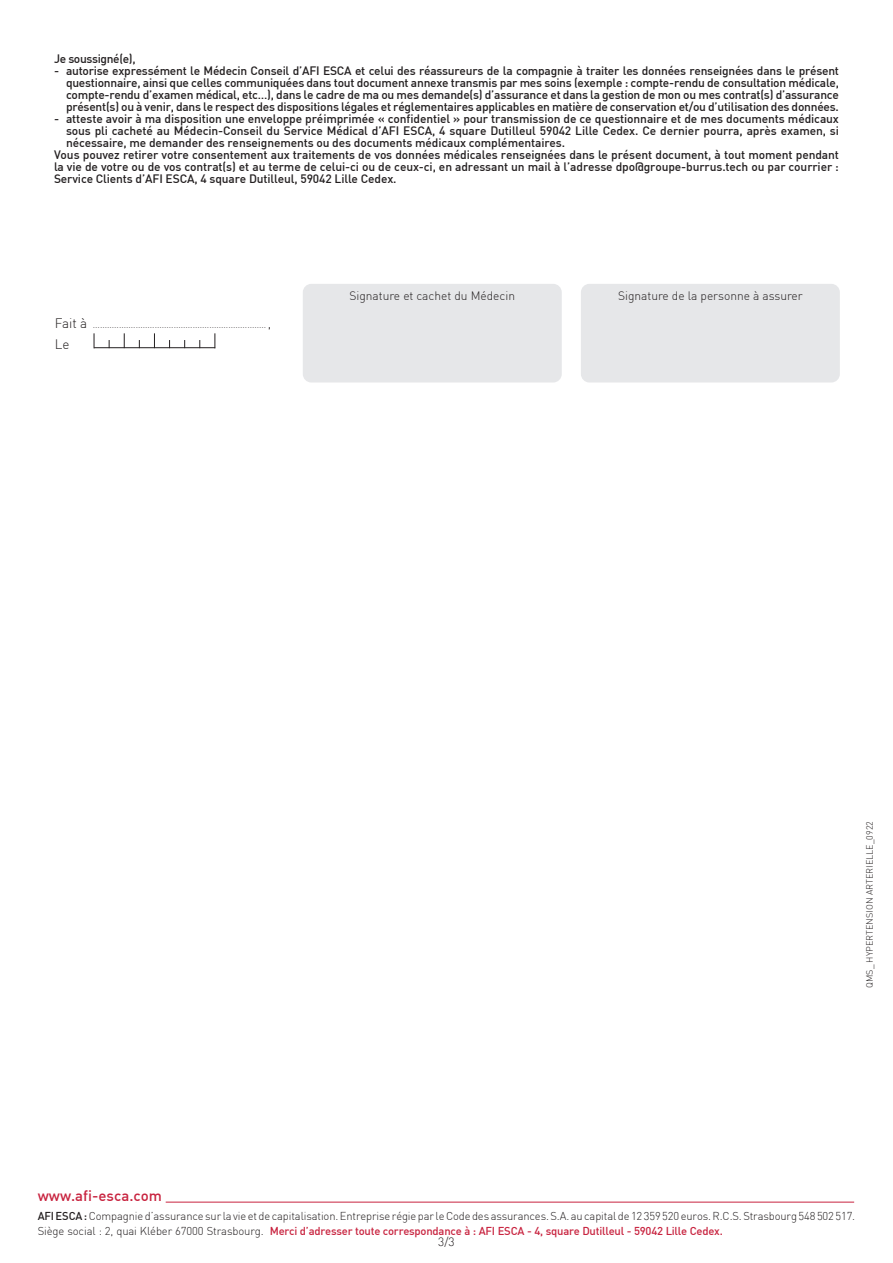
<style>
.page{position:relative;width:893px;height:1263px;background:#fff}
.page>*{position:absolute;margin:0;border:0;box-sizing:border-box;transform-origin:0 0}
.t1{font:500 15px "DIN";color:#c8233f}
.t2{font:300 13.5px "DIN";color:#231f20}
.t3{font:500 12px/12px "DIN";letter-spacing:-.01em;color:#231f20;text-align:justify}
.t4{font:300 12px "DIN";color:#231f20}
.t5{font:500 12px "DIN";letter-spacing:-.03em;color:#231f20}
.t6{font:300 11.25px/15px "DIN";letter-spacing:-.01em;color:#231f20}
.t7{font:300 9px "DIN";color:#231f20}
.s1{font-size:13.5px}
.s2{font-weight:500}
.s3{font-weight:500;color:#c8233f}
</style>
<div class="page">
<hr style="left:94px;top:347px;width:121px;height:1px;background:#231f20">
<svg style="left:94px;top:333px;width:1px;height:15px"></svg>
<svg style="left:124px;top:333px;width:1px;height:15px"></svg>
<svg style="left:154px;top:333px;width:1px;height:14px"></svg>
<svg style="left:215px;top:333px;width:1px;height:15px"></svg>
<div style="left:581px;top:284px;width:259px;height:98px;background:#e6e7e9;border-radius:9px"></div>
<div style="left:303px;top:284px;width:259px;height:98px;background:#e6e7e9;border-radius:9px"></div>
<hr style="left:166px;top:1202px;width:688px;height:1px;background:#c8233f">
<p class="t5" style="left:54px;top:51px;width:83px">Je soussigné(e),</p>
<p class="t3" style="left:66px;top:64px;width:774px;text-indent:-12px">- autorise expressément le Médecin Conseil d’AFI ESCA et celui des réassureurs de la compagnie à traiter les données renseignées dans le présent questionnaire, ainsi que celles communiquées dans tout document annexe transmis par mes soins (exemple : compte-rendu de consultation médicale, compte-rendu d’examen médical, etc…), dans le cadre de ma ou mes demande(s) d’assurance et dans la gestion de mon ou mes contrat(s) d’assurance présent(s) ou à venir, dans le respect des dispositions légales et réglementaires applicables en matière de conservation et/ou d’utilisation des données.</p>
<p class="t3" style="left:54px;top:112px;width:786px">- atteste avoir à ma disposition une enveloppe préimprimée « confidentiel » pour transmission de ce questionnaire et de mes documents médicaux</p>
<p class="t3" style="left:66px;top:124px;width:774px">sous pli cacheté au Médecin-Conseil du Service Médical d’AFI ESCA, 4 square Dutilleul 59042 Lille Cedex. Ce dernier pourra, après examen, si</p>
<p class="t3" style="left:66px;top:136px;width:501px">nécessaire, me demander des renseignements ou des documents médicaux complémentaires.</p>
<p class="t3" style="left:54px;top:148px;width:786px">Vous pouvez retirer votre consentement aux traitements de vos données médicales renseignées dans le présent document, à tout moment pendant</p>
<p class="t3" style="left:54px;top:160px;width:786px">la vie de votre ou de vos contrat(s) et au terme de celui-ci ou de ceux-ci, en adressant un mail à l’adresse dpo@groupe-burrus.tech ou par courrier :</p>
<p class="t3" style="left:54px;top:172px;width:344px">Service Clients d’AFI ESCA, 4 square Dutilleul, 59042 Lille Cedex.</p>
<p class="t7" style="left:55px;top:319px;width:218px"><span class="s1">Fait à</span> ......................................................................... <span class="s1">,</span></p>
<p class="t2" style="left:55px;top:335px;width:16px">Le</p>
<p class="t4" style="left:349px;top:289px;width:167px">Signature et cachet du Médecin</p>
<p class="t4" style="left:618px;top:289px;width:186px">Signature de la personne à assurer</p>
<p class="t7" style="left:864px;top:988px;width:168px;rotate:-90deg">QMS_ HYPERTENSION ARTERIELLE_0922</p>
<p class="t1" style="left:38px;top:1186px;width:126px">www.afi-esca.com</p>
<p class="t6" style="left:38px;top:1208px;width:819px"><span class="s2">AFI ESCA :</span> Compagnie d’assurance sur la vie et de capitalisation. Entreprise régie par le Code des assurances. S.A. au capital de 12 359 520 euros.R.C.S.Strasbourg548 502 517.<br>Siège social : 2, quai Kléber 67000 Strasbourg. <span class="s3">Merci d’adresser toute correspondance à : AFI ESCA - 4, square Dutilleul - 59042 Lille Cedex.</span></p>
<p class="t4" style="left:438px;top:1234px;width:18px">3/3</p>
</div>
